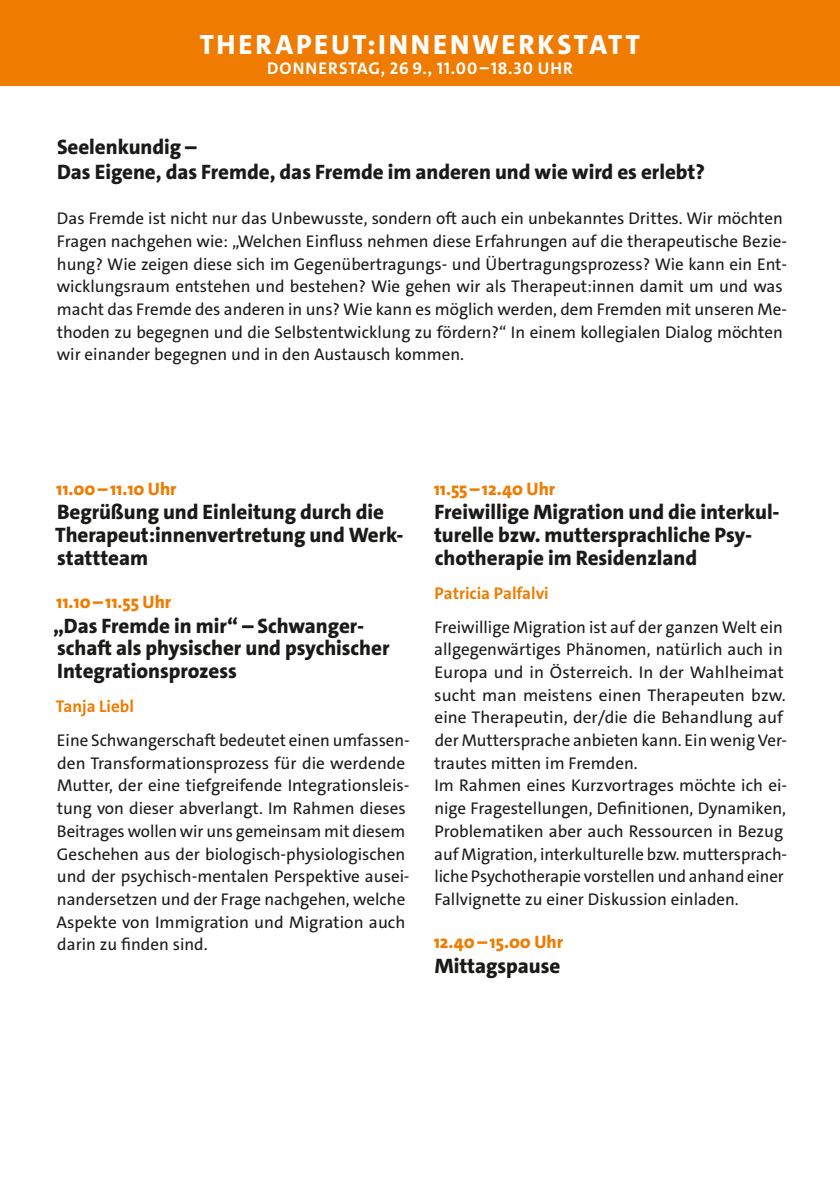
<style>
.page{position:relative;width:840px;height:1191px;background:#fff}
.page>*{position:absolute;margin:0;border:0;box-sizing:border-box;transform-origin:0 0}
.t1{font:800 28px "The Sans";letter-spacing:.1em;color:#fff}
.t2{font:800 21px/22.6px "The Sans";color:#1a1a18}
.t3{font:800 18px "The Sans";color:#ef7c00}
.t4{font:17px/22.6px "The Sans";color:#1a1a18}
.t5{font:700 17px "The Sans";letter-spacing:.06em;color:#fff}
.t6{font:700 17px "The Sans";color:#ef7c00}
</style>
<div class="page">
<div style="left:0;top:0;width:839px;height:85px;background:#ef7c00"></div>
<h1 class="t1" style="left:200px;top:26px;width:441px">THERAPEUT:INNENWERKSTATT</h1>
<p class="t5" style="left:267px;top:57px;width:307px">DONNERSTAG, 26 9., 11.00–18.30 UHR</p>
<p class="t2" style="left:57px;top:135px;width:649px;line-height:24.6px">Seelenkundig –<br>Das Eigene, das Fremde, das Fremde im anderen und wie wird es erlebt?</p>
<p class="t4" style="left:57px;top:207px;width:731px">Das Fremde ist nicht nur das Unbewusste, sondern oft auch ein unbekanntes Drittes. Wir möchten Fragen nachgehen wie: „Welchen Einfluss nehmen diese Erfahrungen auf die therapeutische Bezie&shy;hung? Wie zeigen diese sich im Gegenübertragungs- und Übertragungsprozess? Wie kann ein Ent&shy;wicklungsraum entstehen und bestehen? Wie gehen wir als Therapeut:innen damit um und was macht das Fremde des anderen in uns? Wie kann es möglich werden, dem Fremden mit unseren Me&shy;thoden zu begegnen und die Selbstentwicklung zu fördern?“ In einem kollegialen Dialog möchten wir einander begegnen und in den Austausch kommen.</p>
<p class="t3" style="left:56px;top:477px;width:122px">11.00 – 11.10 Uhr</p>
<p class="t2" style="left:55px;top:501px;width:350px">Begrüßung und Einleitung durch die<br>Therapeut:innenvertretung und Werk&shy;stattteam</p>
<p class="t3" style="left:56px;top:590px;width:116px">11.10 – 11.55 Uhr</p>
<p class="t2" style="left:53px;top:614px;width:338px">„Das Fremde in mir“ – Schwanger&shy;schaft als physischer und psychischer<br>Integrationsprozess</p>
<p class="t6" style="left:56px;top:695px;width:79px">Tanja Liebl</p>
<p class="t4" style="left:56px;top:729px;width:354px">Eine Schwangerschaft bedeutet einen umfassen&shy;den Transformationsprozess für die werdende Mutter, der eine tiefgreifende Integrationsleis&shy;tung von dieser abverlangt. Im Rahmen dieses Beitrages wollen wir uns gemeinsam mit diesem Geschehen aus der biologisch-physiologischen und der psychisch-mentalen Perspektive ausei&shy;nandersetzen und der Frage nachgehen, welche Aspekte von Immigration und Migration auch darin zu finden sind.</p>
<p class="t3" style="left:433px;top:477px;width:123px">11.55 – 12.40 Uhr</p>
<p class="t2" style="left:434px;top:501px;width:347px">Freiwillige Migration und die interkul&shy;turelle bzw. muttersprachliche Psy&shy;chotherapie im Residenzland</p>
<p class="t6" style="left:434px;top:582px;width:116px">Patricia Palfalvi</p>
<p class="t4" style="left:434px;top:616px;width:354px">Freiwillige Migration ist auf der ganzen Welt ein allgegenwärtiges Phänomen, natürlich auch in Europa und in Österreich. In der Wahlheimat sucht man meistens einen Therapeuten bzw. eine Therapeutin, der/die die Behandlung auf der Muttersprache anbieten kann. Ein wenig Ver&shy;trautes mitten im Fremden.<br>Im Rahmen eines Kurzvortrages möchte ich ei&shy;nige Fragestellungen, Definitionen, Dynamiken, Problematiken aber auch Ressourcen in Bezug auf Migration, interkulturelle bzw. muttersprach&shy;liche Psychotherapie vorstellen und anhand einer Fallvignette zu einer Diskussion einladen.</p>
<p class="t3" style="left:433px;top:930px;width:131px">12.40 – 15.00 Uhr</p>
<p class="t2" style="left:434px;top:954px;width:127px">Mittagspause</p>
</div>
